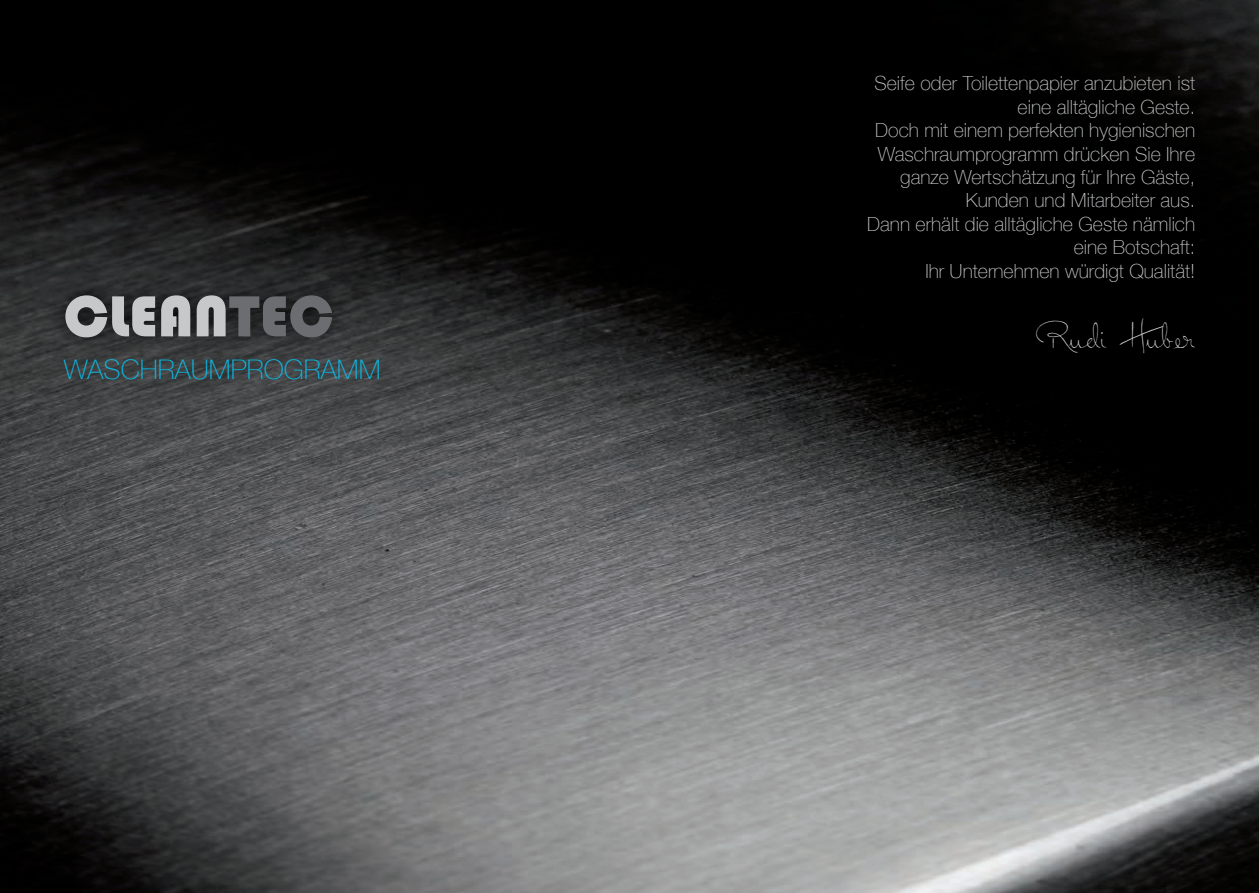
<style>
.page{position:relative;width:1259px;height:893px;background:#fff}
.page>*{position:absolute;margin:0;border:0;box-sizing:border-box;transform-origin:0 0}
.t1{font:60px "Bauhaus 93";color:#c7c8ca}
.t2{font:39px "Dreamer";color:#c7c8ca}
.t3{font:100 27px "Helvetica Neue East A";color:#0bb7e2}
.t4{font:100 19.5px/23.4px "Helvetica Neue East A";color:#c7c8ca;text-align:right}
.s1{color:#6c6d70}
</style>
<div class="page">
<img style="left:0;top:0;width:621px;height:893px">
<img style="left:46px;top:276px;width:305px;height:81px">
<img style="left:621px;top:0;width:638px;height:893px">
<h1 class="t1" style="left:64px;top:282px;width:271px">CLEAN<span class="s1">TEC</span></h1>
<h3 class="t3" style="left:64px;top:354px;width:318px">WASCHRAUMPROGRAMM</h3>
<p class="t4" style="left:867px;top:72px;width:329px">Seife oder Toilettenpapier anzubieten ist eine alltägliche Geste.<br>Doch mit einem perfekten hygienischen Waschraumprogramm drücken Sie Ihre ganze Wertschätzung für Ihre Gäste, Kunden und Mitarbeiter aus.<br>Dann erhält die alltägliche Geste nämlich eine Botschaft:<br>Ihr Unternehmen würdigt Qualität!</p>
<h2 class="t2" style="left:1038px;top:319px;width:159px">Rudi Huber</h2>
</div>
